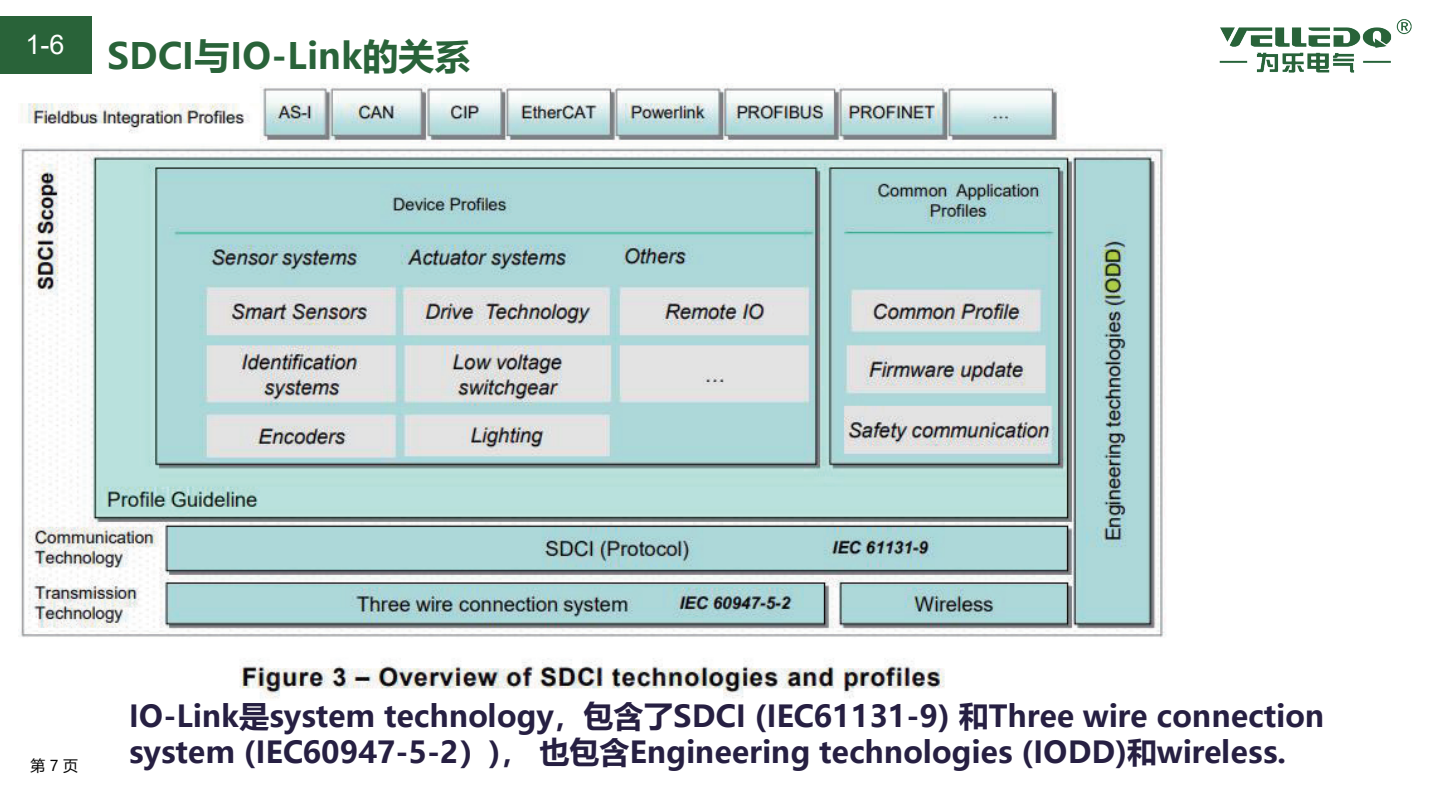
<style>
.page{position:relative;width:1440px;height:810px;background:#fff}
.page>*{position:absolute;margin:0;border:0;box-sizing:border-box;transform-origin:0 0}
.t1{font:700 36px "Microsoft Ya Hei";color:#296339}
.t2{font:700 30px/36px "Microsoft Ya Hei";color:#261f42}
.t3{font:14.85px "Microsoft Ya Hei";color:#030303}
</style>
<div class="page">
<div style="left:0;top:16px;width:92px;height:58px;background:#296339"></div>
<img style="left:18px;top:84px;width:1148px;height:615px">
<img style="left:1219px;top:19px;width:193px;height:54px">
<p class="t1" style="left:26px;top:31px;width:446px"><sup>1-6</sup> SDCI与IO-Link的关系</p>
<p class="t3" style="left:31px;top:755px;width:49px">第 7 页</p>
<p class="t2" style="left:129px;top:697px;width:1197px">IO-Link是system technology，包含了SDCI (IEC61131-9) 和Three wire connection system (IEC60947-5-2）)，也包含Engineering technologies (IODD)和wireless.</p>
</div>
